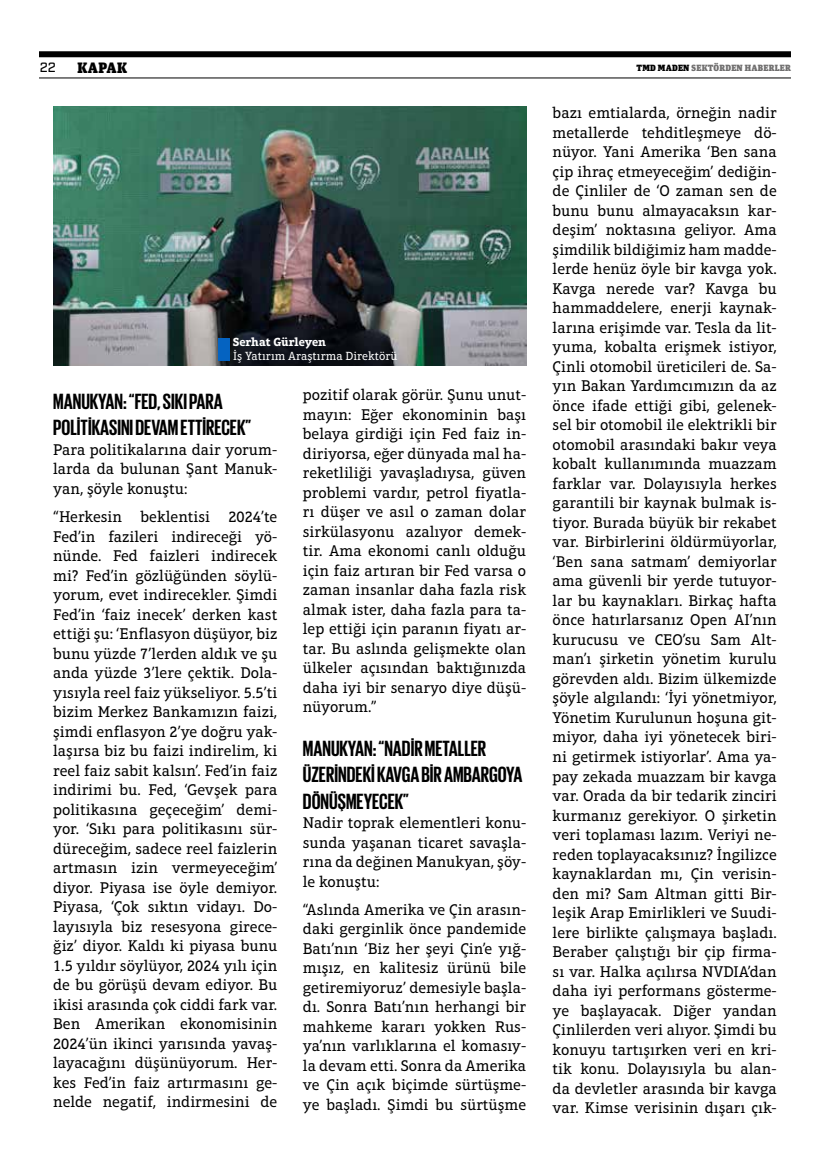
<style>
.page{position:relative;width:830px;height:1170px;background:#fff}
.page>*{position:absolute;margin:0;border:0;box-sizing:border-box;transform-origin:0 0}
.t1{font:700 22.5px/26.4px "Giorgio Sans";color:#000}
.t2{font:15.75px/19.5px "Aptifer Slab LT Pro";color:#000;text-align:justify}
.t3{font:900 15px "Unit Slab Pro";letter-spacing:.02em;color:#000}
.t4{font:500 13.5px "Industry";color:#000}
.t5{font:12px "Aptifer Slab LT Pro";color:#fff}
.t6{font:700 12px "Aptifer Slab LT Pro";letter-spacing:-.005em;color:#fff}
.t7{font:900 9px "Unit Slab Pro";letter-spacing:.02em;color:#706f6f}
.s1{color:#000}
</style>
<div class="page">
<img style="left:53px;top:106px;width:473px;height:260px">
<div style="left:218px;top:338px;width:12px;height:22px;background:#0563c1"></div>
<div style="left:39px;top:51px;width:751px;height:6px;background:#000"></div>
<hr style="left:39px;top:78px;width:751px;height:1px;background:#000">
<p class="t4" style="left:40px;top:60px;width:18px">22</p>
<p class="t3" style="left:77px;top:57px;width:51px">KAPAK</p>
<p class="t7" style="left:636px;top:61px;width:156px"><span class="s1">TMD MADEN</span> SEKTÖRDEN HABERLER</p>
<p class="t6" style="left:232px;top:334px;width:95px">Serhat Gürleyen</p>
<p class="t5" style="left:233px;top:349px;width:166px">İş Yatırım Araştırma Direktörü</p>
<h1 class="t1" style="left:53px;top:387px;width:199px">MANUKYAN: “FED, SIKI PARA<br>POLİTİKASINI DEVAM ETTİRECEK”</h1>
<p class="t2" style="left:53px;top:440px;width:225px">Para politikalarına dair yorum&shy;larda da bulunan Şant Manuk&shy;yan, şöyle konuştu:</p>
<p class="t2" style="left:53px;top:507px;width:225px">“Herkesin beklentisi 2024’te Fed’in fazileri indireceği yö&shy;nünde. Fed faizleri indirecek mi? Fed’in gözlüğünden söylü&shy;yorum, evet indirecekler. Şimdi Fed’in ‘faiz inecek’ derken kast ettiği şu: ‘Enflasyon düşüyor, biz bunu yüzde 7’lerden aldık ve şu anda yüzde 3’lere çektik. Dola&shy;yısıyla reel faiz yükseliyor. 5.5’ti bizim Merkez Bankamızın faizi, şimdi enflasyon 2’ye doğru yak&shy;laşırsa biz bu faizi indirelim, ki reel faiz sabit kalsın’. Fed’in faiz indirimi bu. Fed, ‘Gevşek para politikasına geçeceğim’ demi&shy;yor. ‘Sıkı para politikasını sür&shy;düreceğim, sadece reel faizlerin artmasın izin vermeyeceğim’ diyor. Piyasa ise öyle demiyor.<br>Piyasa, ‘Çok sıktın vidayı. Do&shy;layısıyla biz resesyona girece&shy;ğiz’ diyor. Kaldı ki piyasa bunu 1.5 yıldır söylüyor, 2024 yılı için de bu görüşü devam ediyor. Bu ikisi arasında çok ciddi fark var.<br>Ben Amerikan ekonomisinin 2024’ün ikinci yarısında yavaş&shy;layacağını düşünüyorum. Her&shy;kes Fed’in faiz artırmasını ge&shy;nelde negatif, indirmesini de</p>
<p class="t2" style="left:303px;top:385px;width:225px">pozitif olarak görür. Şunu unut&shy;mayın: Eğer ekonominin başı belaya girdiği için Fed faiz in&shy;diriyorsa, eğer dünyada mal ha&shy;reketliliği yavaşladıysa, güven problemi vardır, petrol fiyatla&shy;rı düşer ve asıl o zaman dolar sirkülasyonu azalıyor demek&shy;tir. Ama ekonomi canlı olduğu için faiz artıran bir Fed varsa o zaman insanlar daha fazla risk almak ister, daha fazla para ta&shy;lep ettiği için paranın fiyatı ar&shy;tar. Bu aslında gelişmekte olan ülkeler açısından baktığınızda daha iyi bir senaryo diye düşü&shy;nüyorum.”</p>
<h1 class="t1" style="left:303px;top:734px;width:221px">MANUKYAN: “NADİR METALLER<br>ÜZERİNDEKİ KAVGA BİR AMBARGOYA<br>DÖNÜŞMEYECEK”</h1>
<p class="t2" style="left:303px;top:813px;width:225px">Nadir toprak elementleri konu&shy;sunda yaşanan ticaret savaşla&shy;rına da değinen Manukyan, şöy&shy;le konuştu:</p>
<p class="t2" style="left:303px;top:899px;width:225px">“Aslında Amerika ve Çin arasın&shy;daki gerginlik önce pandemide Batı’nın ‘Biz her şeyi Çin’e yığ&shy;mışız, en kalitesiz ürünü bile getiremiyoruz’ demesiyle başla&shy;dı. Sonra Batı’nın herhangi bir mahkeme kararı yokken Rus&shy;ya’nın varlıklarına el komasıy&shy;la devam etti. Sonra da Amerika ve Çin açık biçimde sürtüşme&shy;ye başladı. Şimdi bu sürtüşme</p>
<p class="t2" style="left:552px;top:103px;width:225px">bazı emtialarda, örneğin nadir metallerde tehditleşmeye dö&shy;nüyor. Yani Amerika ‘Ben sana çip ihraç etmeyeceğim’ dediğin&shy;de Çinliler de ‘O zaman sen de bunu bunu almayacaksın kar&shy;deşim’ noktasına geliyor. Ama şimdilik bildiğimiz ham madde&shy;lerde henüz öyle bir kavga yok.<br>Kavga nerede var? Kavga bu hammaddelere, enerji kaynak&shy;larına erişimde var. Tesla da lit&shy;yuma, kobalta erişmek istiyor, Çinli otomobil üreticileri de. Sa&shy;yın Bakan Yardımcımızın da az önce ifade ettiği gibi, gelenek&shy;sel bir otomobil ile elektrikli bir otomobil arasındaki bakır veya kobalt kullanımında muazzam farklar var. Dolayısıyla herkes garantili bir kaynak bulmak is&shy;tiyor. Burada büyük bir rekabet var. Birbirlerini öldürmüyorlar, ‘Ben sana satmam’ demiyorlar ama güvenli bir yerde tutuyor&shy;lar bu kaynakları. Birkaç hafta önce hatırlarsanız Open AI’nın kurucusu ve CEO’su Sam Alt&shy;man’ı şirketin yönetim kurulu görevden aldı. Bizim ülkemizde şöyle algılandı: ‘İyi yönetmiyor, Yönetim Kurulunun hoşuna git&shy;miyor, daha iyi yönetecek biri&shy;ni getirmek istiyorlar’. Ama ya&shy;pay zekada muazzam bir kavga var. Orada da bir tedarik zinciri kurmanız gerekiyor. O şirketin veri toplaması lazım. Veriyi ne&shy;reden toplayacaksınız? İngilizce kaynaklardan mı, Çin verisin&shy;den mi? Sam Altman gitti Bir&shy;leşik Arap Emirlikleri ve Suudi&shy;lere birlikte çalışmaya başladı.<br>Beraber çalıştığı bir çip firma&shy;sı var. Halka açılırsa NVDIA’dan daha iyi performans gösterme&shy;ye başlayacak. Diğer yandan Çinlilerden veri alıyor. Şimdi bu konuyu tartışırken veri en kri&shy;tik konu. Dolayısıyla bu alan&shy;da devletler arasında bir kavga var. Kimse verisinin dışarı çık-</p>
</div>
